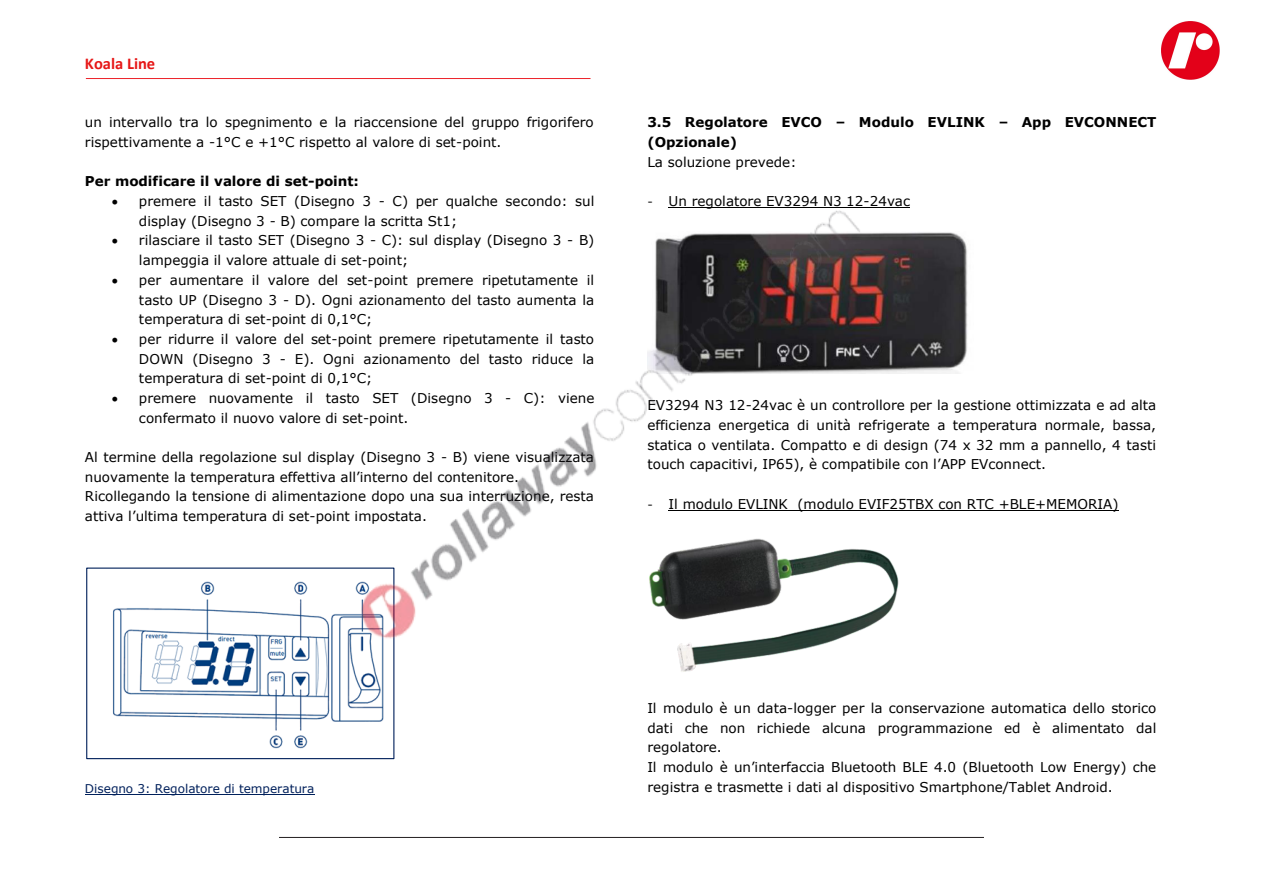
<style>
.page{position:relative;width:1263px;height:893px;background:#fff}
.page>*{position:absolute;margin:0;border:0;box-sizing:border-box;transform-origin:0 0}
.t1{font:700 16.5px "Calibri";color:#e61717}
.t2{font:13.5px/19.6px "Verdana";color:#000}
.t3{font:700 13.5px/19.6px "Verdana";color:#000}
.t4{font:12px "Verdana";color:#00205b}
.s1{font-size:12px}
</style>
<div class="page">
<hr style="left:85px;top:794px;width:229px;height:1px;background:#00205b">
<hr style="left:669px;top:510px;width:450px;height:1px;background:#000">
<img style="left:112px;top:581px;width:165px;height:168px">
<img style="left:957px;top:234px;width:11px;height:140px">
<img style="left:1162px;top:22px;width:57px;height:58px">
<img style="left:277px;top:78px;width:680px;height:759px">
<hr style="left:279px;top:837px;width:705px;height:1px;background:#231f20">
<hr style="left:86px;top:78px;width:504px;height:1px;background:#ec2229">
<p class="t1" style="left:85px;top:51px;width:72px">Koala Line</p>
<p class="t2" style="left:85px;top:112px;width:510px">un intervallo tra lo spegnimento e la riaccensione del gruppo frigorifero rispettivamente a -1°C e +1°C rispetto al valore di set-point.</p>
<p class="t3" style="left:85px;top:171px;width:276px">Per modificare il valore di set-point:</p>
<p class="t2" style="left:139px;top:191px;width:457px;text-indent:-27px">• premere il tasto SET (Disegno 3 - C) per qualche secondo: sul display (Disegno 3 - B) compare la scritta St1;</p>
<p class="t2" style="left:139px;top:230px;width:457px;text-indent:-27px">• rilasciare il tasto SET (Disegno 3 - C): sul display (Disegno 3 - B) lampeggia il valore attuale di set-point;</p>
<p class="t2" style="left:139px;top:270px;width:457px;text-align:justify;text-indent:-27px">• per aumentare il valore del set-point premere ripetutamente il tasto UP (Disegno 3 - D). Ogni azionamento del tasto aumenta la temperatura di set-point di 0,1°C;</p>
<p class="t2" style="left:139px;top:329px;width:457px;text-align:justify;text-indent:-27px">• per ridurre il valore del set-point premere ripetutamente il tasto DOWN (Disegno 3 - E). Ogni azionamento del tasto riduce la temperatura di set-point di 0,1°C;</p>
<p class="t2" style="left:139px;top:388px;width:457px;text-indent:-27px">• premere nuovamente il tasto SET (Disegno 3 - C): viene confermato il nuovo valore di set-point.</p>
<p class="t2" style="left:85px;top:447px;width:511px">Al termine della regolazione sul display (Disegno 3 - B) viene visualizzata nuovamente la temperatura effettiva all’interno del contenitore.<br>Ricollegando la tensione di alimentazione dopo una sua interruzione, resta attiva l’ultima temperatura di set-point impostata.</p>
<p class="t3" style="left:647px;top:112px;width:511px">3.5 Regolatore EVCO – Modulo EVLINK – App EVCONNECT (Opzionale)</p>
<p class="t2" style="left:647px;top:152px;width:151px">La soluzione prevede:</p>
<p class="t2" style="left:647px;top:191px;width:264px"><span class="s1">-</span> Un regolatore EV3294 N3 12-24vac</p>
<p class="t2" style="left:647px;top:395px;width:510px;text-align:justify">EV3294 N3 12-24vac è un controllore per la gestione ottimizzata e ad alta efficienza energetica di unità refrigerate a temperatura normale, bassa, statica o ventilata. Compatto e di design (74 x 32 mm a pannello, 4 tasti touch capacitivi, IP65), è compatibile con l’APP EVconnect.</p>
<p class="t2" style="left:647px;top:494px;width:473px"><span class="s1">-</span> Il modulo EVLINK (modulo EVIF25TBX con RTC +BLE+MEMORIA)</p>
<p class="t4" style="left:85px;top:780px;width:231px">Disegno 3: Regolatore di temperatura</p>
<p class="t2" style="left:647px;top:698px;width:511px">Il modulo è un data-logger per la conservazione automatica dello storico dati che non richiede alcuna programmazione ed è alimentato dal regolatore.<br>Il modulo è un’interfaccia Bluetooth BLE 4.0 (Bluetooth Low Energy) che registra e trasmette i dati al dispositivo Smartphone/Tablet Android.</p>
</div>
